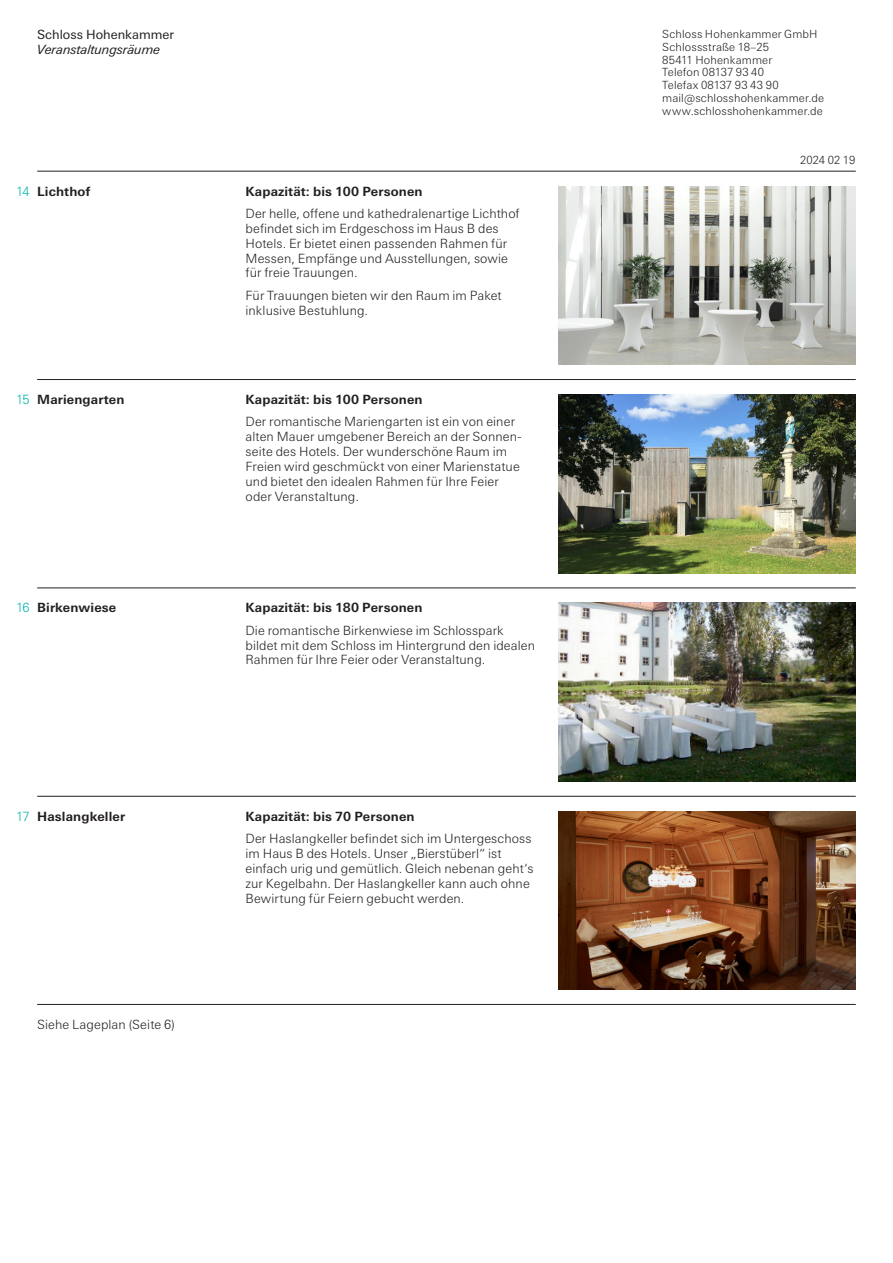
<style>
.page{position:relative;width:893px;height:1263px;background:#fff}
.page>*{position:absolute;margin:0;border:0;box-sizing:border-box;transform-origin:0 0}
.SH_Univers_Next_Pro{font:300 12.75px/14.9px "Univers Next Pro";letter-spacing:.01em;color:#231f20}
.SH_Univers_Next_Pro-2{font:700 12.75px "Univers Next Pro";letter-spacing:.01em;color:#231f20}
.SH_Univers_Next_Pro-3{font:italic 12.75px/14.9px "Univers Next Pro";color:#231f20}
.SH_Univers_Next_Pro-4{font:300 12.75px "Univers Next Pro";letter-spacing:-.05em;color:#00b5ac}
.SH_Univers_Next_Pro-5{font:300 11.25px/12.8px "Univers Next Pro";letter-spacing:.015em;color:#231f20}
.s1{font-style:normal}
</style>
<div class="page">
<hr style="left:37px;top:171px;width:819px;height:1px;background:#231f20">
<hr style="left:37px;top:379px;width:819px;height:1px;background:#231f20">
<hr style="left:37px;top:796px;width:819px;height:1px;background:#231f20">
<hr style="left:37px;top:588px;width:819px;height:1px;background:#231f20">
<hr style="left:37px;top:1004px;width:819px;height:1px;background:#231f20">
<img style="left:558px;top:186px;width:298px;height:179px">
<img style="left:558px;top:811px;width:298px;height:179px">
<img style="left:558px;top:394px;width:298px;height:179px">
<img style="left:558px;top:603px;width:298px;height:178px">
<p class="SH_Univers_Next_Pro-3" style="left:37px;top:27px;width:138px"><span class="s1">Schloss Hohenkammer<br></span>Veranstaltungsräume</p>
<p class="SH_Univers_Next_Pro-5" style="left:662px;top:28px;width:163px">Schloss Hohenkammer GmbH<br>Schlossstraße 18–25<br>85411 Hohenkammer<br>Telefon 08137 93 40<br>Telefax 08137 93 43 90 mail@schlosshohenkammer.de www.schlosshohenkammer.de</p>
<p class="SH_Univers_Next_Pro-4" style="left:16px;top:184px;width:15px">14</p>
<p class="SH_Univers_Next_Pro-2" style="left:37px;top:183px;width:55px">Lichthof</p>
<p class="SH_Univers_Next_Pro-2" style="left:246px;top:183px;width:179px">Kapazität: bis 100 Personen</p>
<p class="SH_Univers_Next_Pro" style="left:246px;top:206px;width:276px">Der helle, offene und kathedralenartige Lichthof befindet sich im Erdgeschoss im Haus B des Hotels. Er bietet einen passenden Rahmen für Messen, Empfänge und Ausstellungen, sowie für freie Trauungen.</p>
<p class="SH_Univers_Next_Pro" style="left:246px;top:288px;width:258px">Für Trauungen bieten wir den Raum im Paket inklusive Bestuhlung.</p>
<p class="SH_Univers_Next_Pro-5" style="left:800px;top:153px;width:57px">2024 02 19</p>
<p class="SH_Univers_Next_Pro-4" style="left:16px;top:392px;width:15px">15</p>
<p class="SH_Univers_Next_Pro-2" style="left:37px;top:392px;width:89px">Mariengarten</p>
<p class="SH_Univers_Next_Pro-2" style="left:246px;top:392px;width:179px">Kapazität: bis 100 Personen</p>
<p class="SH_Univers_Next_Pro" style="left:246px;top:414px;width:277px">Der romantische Mariengarten ist ein von einer alten Mauer umgebener Bereich an der Sonnen&shy;seite des Hotels. Der wunderschöne Raum im Freien wird geschmückt von einer Marienstatue und bietet den idealen Rahmen für Ihre Feier oder Veranstaltung.</p>
<p class="SH_Univers_Next_Pro-4" style="left:16px;top:600px;width:15px">16</p>
<p class="SH_Univers_Next_Pro-2" style="left:37px;top:600px;width:81px">Birkenwiese</p>
<p class="SH_Univers_Next_Pro-2" style="left:246px;top:600px;width:179px">Kapazität: bis 180 Personen</p>
<p class="SH_Univers_Next_Pro" style="left:246px;top:623px;width:291px">Die romantische Birkenwiese im Schlosspark bildet mit dem Schloss im Hintergrund den idealen<br>Rahmen für Ihre Feier oder Veranstaltung.</p>
<p class="SH_Univers_Next_Pro-4" style="left:16px;top:809px;width:15px">17</p>
<p class="SH_Univers_Next_Pro-2" style="left:37px;top:808px;width:89px">Haslangkeller</p>
<p class="SH_Univers_Next_Pro" style="left:37px;top:1017px;width:139px">Siehe Lageplan (Seite 6)</p>
<p class="SH_Univers_Next_Pro-2" style="left:246px;top:808px;width:171px">Kapazität: bis 70 Personen</p>
<p class="SH_Univers_Next_Pro" style="left:246px;top:831px;width:289px">Der Haslangkeller befindet sich im Untergeschoss im Haus B des Hotels. Unser „Bierstüberl“ ist einfach urig und gemütlich. Gleich nebenan geht‘s zur Kegelbahn. Der Haslangkeller kann auch ohne Bewirtung für Feiern gebucht werden.</p>
</div>
